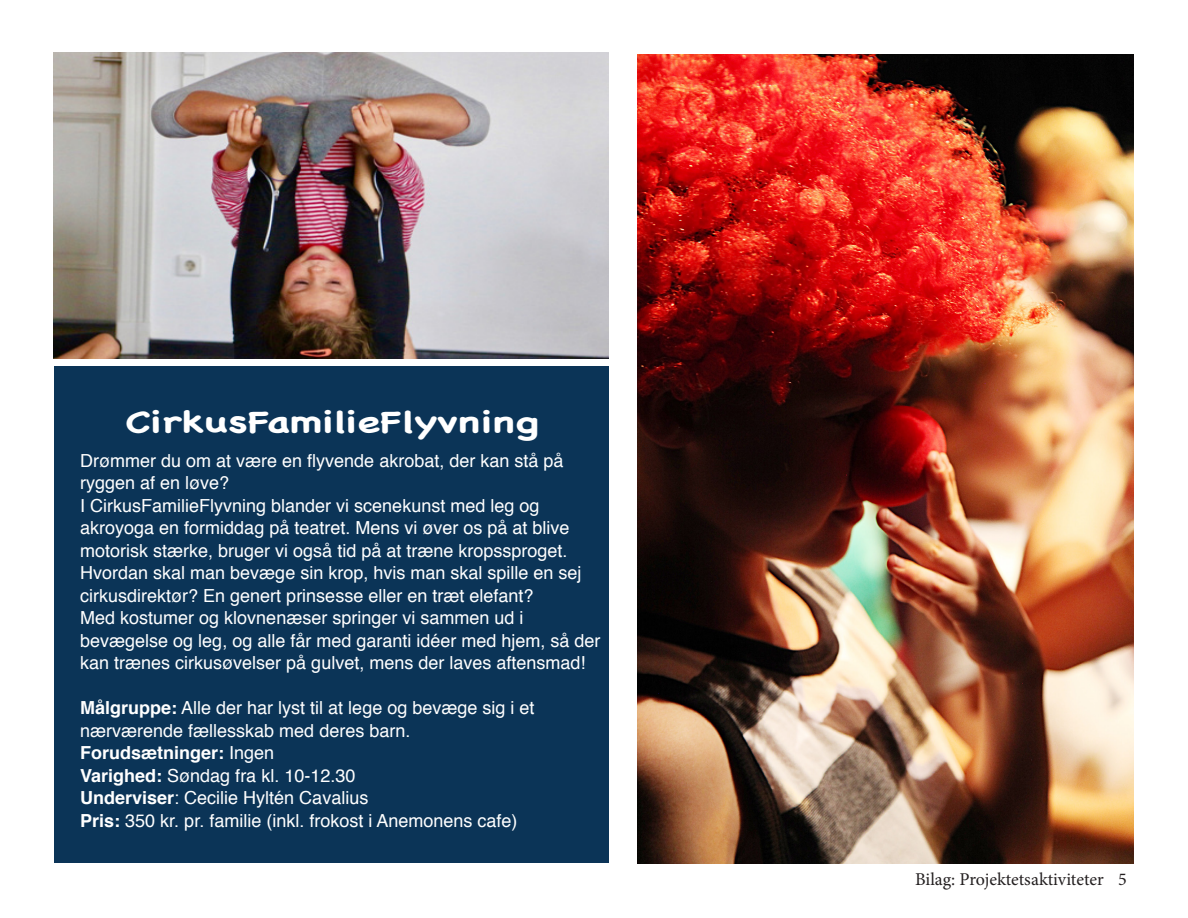
<style>
.page{position:relative;width:1188px;height:918px;background:#fff}
.page>*{position:absolute;margin:0;border:0;box-sizing:border-box;transform-origin:0 0}
.t1{font:700 30px "Chalkboard";color:#fff;scale:1.4 1}
.t2{font:18px/22.5px "Helvetica";color:#fff}
.t3{font:18px "Minion Pro";letter-spacing:-.005em;color:#231f20}
.s1{font-weight:700}
</style>
<div class="page">
<div style="left:55px;top:366px;width:554px;height:497px;background:#0b3457"></div>
<img style="left:638px;top:55px;width:496px;height:808px">
<img style="left:54px;top:53px;width:554px;height:306px">
<h1 class="t1" style="left:125px;top:405px;width:297px">CirkusFamilieFlyvning</h1>
<p class="t2" style="left:80px;top:449px;width:522px">Drømmer du om at være en flyvende akrobat, der kan stå på ryggen af en løve?<br>I CirkusFamilieFlyvning blander vi scenekunst med leg og akroyoga en formiddag på teatret. Mens vi øver os på at blive motorisk stærke, bruger vi også tid på at træne kropssproget.<br>Hvordan skal man bevæge sin krop, hvis man skal spille en sej cirkusdirektør? En genert prinsesse eller en træt elefant?<br>Med kostumer og klovnenæser springer vi sammen ud i bevægelse og leg, og alle får med garanti idéer med hjem, så der kan trænes cirkusøvelser på gulvet, mens der laves aftensmad!</p>
<p class="t2" style="left:80px;top:698px;width:456px"><span class="s1">Målgruppe:</span> Alle der har lyst til at lege og bevæge sig i et nærværende fællesskab med deres barn.<br><span class="s1">Forudsætninger:</span> Ingen<br><span class="s1">Varighed:</span> Søndag fra kl. 10-12.30<br><span class="s1">Underviser</span>: Cecilie Hyltén Cavalius<br><span class="s1">Pris:</span> 350 kr. pr. familie (inkl. frokost i Anemonens cafe)</p>
<p class="t3" style="left:915px;top:872px;width:213px">Bilag: Projektetsaktiviteter 5</p>
</div>
